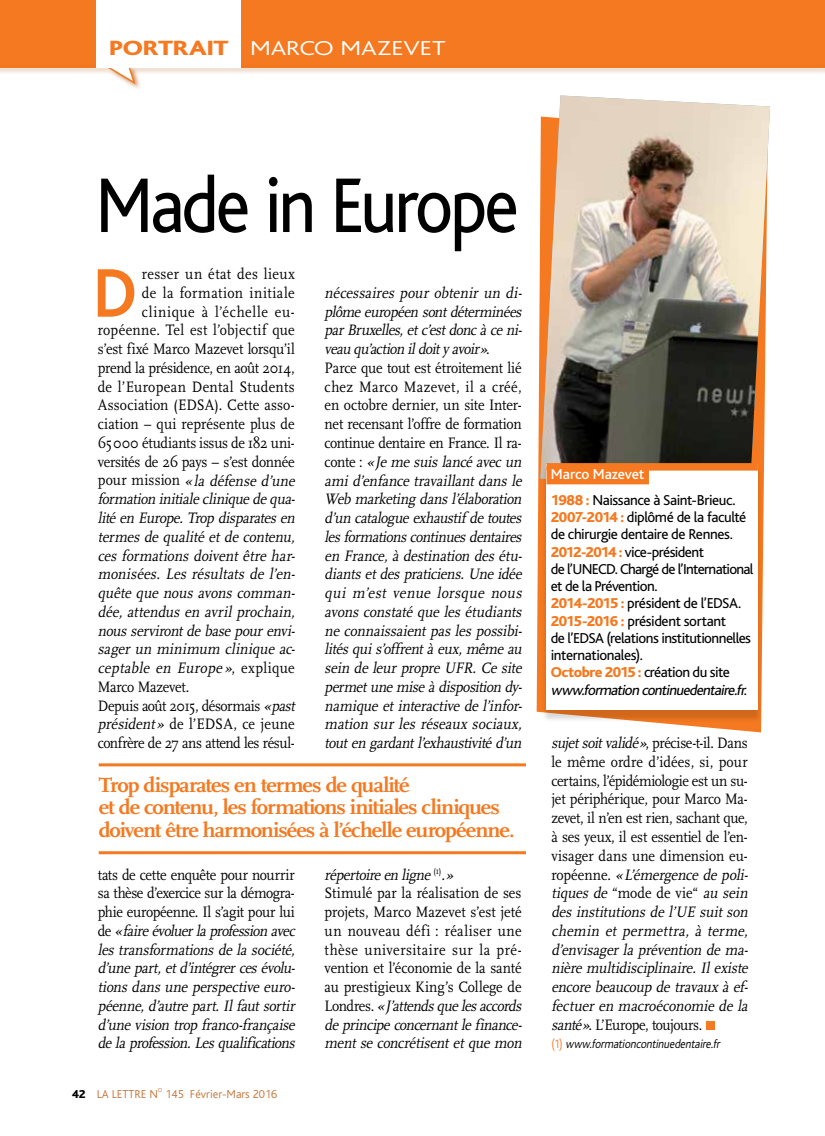
<style>
.page{position:relative;width:825px;height:1136px;background:#fff}
.page>*{position:absolute;margin:0;border:0;box-sizing:border-box;transform-origin:0 0}
.t1{font:81px "Bliss";letter-spacing:-.045em;color:#000;scale:.9 1}
.t2{font:700 71.85px "Bliss";color:#f47920;scale:.9 1}
.t3{font:800 21.6px "Bliss";letter-spacing:-.01em;color:#f47920;scale:1.25 1}
.t4{font:700 21.3px/22.5px "Scala";letter-spacing:-.04em;color:#f47920;scale:1.05 1}
.t5{font:300 21px "Bliss";letter-spacing:-.015em;color:#fff;scale:1.28 1}
.t6{font:italic 15.75px/18.8px "Scala";letter-spacing:-.01em;color:#000;scale:.9 1}
.t7{font:15.75px/18.8px "Scala";letter-spacing:-.005em;color:#000;scale:.9 1}
.t8{font:15.75px "Scala";letter-spacing:-.03em;color:#000;scale:.9 1}
.t9{font:15.75px "Scala";letter-spacing:.02em;color:#000;scale:.9 1}
.t10{font:15.75px "Scala";letter-spacing:-.025em;color:#000;scale:.9 1}
.t11{font:15.75px "Scala";letter-spacing:.035em;color:#000;scale:.9 1}
.t12{font:15.75px "Scala";letter-spacing:.05em;color:#000;scale:.9 1}
.t13{font:15.75px "Scala";letter-spacing:.025em;color:#000;scale:.9 1}
.t14{font:15px/17.2px "Bliss";letter-spacing:-.035em;color:#000}
.t15{font:italic 300 12.6px "Bliss";color:#000;scale:.9 1}
.t16{font:300 12px "Bliss";color:#c37438}
.t17{font:800 12px "Bliss";color:#000}
.t18{font:300 6px "Bliss";color:#c37438}
.s1{font-style:normal}
.s2{font-style:italic}
.s3{font-weight:500;color:#fff}
.s4{font-weight:800;color:#f47920}
.s5{font-style:normal;color:#f47920}
</style>
<div class="page">
<div style="left:0;top:0;width:825px;height:68px;background:#f47920"></div>
<svg style="left:0;top:65px;width:825px;height:24px"></svg>
<div style="left:97px;top:0;width:144px;height:68px;background:#fff"></div>
<svg style="left:537px;top:245px;width:227px;height:487px"></svg>
<img style="left:540px;top:95px;width:230px;height:394px">
<div style="left:542px;top:467px;width:220px;height:256px;background:#000;opacity:.15"></div>
<div style="left:546px;top:464px;width:212px;height:245px;background:#fff"></div>
<div style="left:546px;top:463px;width:212px;height:7px;background:#f47920"></div>
<div style="left:546px;top:466px;width:103px;height:18px;background:#f47920"></div>
<div style="left:706px;top:1020px;width:8px;height:9px;background:#f47920"></div>
<hr style="left:99px;top:763px;width:427px;height:3px;background:#f47920">
<hr style="left:99px;top:851px;width:427px;height:3px;background:#f47920">
<h3 class="t3" style="left:109px;top:37px;width:97px">PORTRAIT</h3>
<p class="t5" style="left:250px;top:37px;width:154px">MARCO MAZEVET</p>
<p class="t1" style="left:95px;top:163px;width:472px">Made in Europe</p>
<p class="t2" style="left:93px;top:256px;width:50px">D</p>
<p class="t13" style="left:142px;top:265px;width:171px">resser un état des lieux</p>
<p class="t11" style="left:142px;top:284px;width:171px">de la formation initiale</p>
<p class="t12" style="left:142px;top:303px;width:171px">clinique à l’échelle eu-</p>
<p class="t9" style="left:98px;top:322px;width:220px">ropéenne. Tel est l’objectif que</p>
<p class="t7" style="left:98px;top:340px;width:220px">s’est fixé Marco Mazevet lorsqu’il</p>
<p class="t10" style="left:98px;top:359px;width:220px">prend la présidence, en août 2014,</p>
<p class="t9" style="left:98px;top:378px;width:220px">de l’European Dental Students</p>
<p class="t7" style="left:98px;top:396px;width:220px">Association (EDSA). Cette asso-</p>
<p class="t7" style="left:98px;top:415px;width:220px">ciation – qui représente plus de</p>
<p class="t7" style="left:98px;top:433px;width:220px">65000 étudiants issus de 182 uni-</p>
<p class="t7" style="left:98px;top:452px;width:220px">versités de 26 pays – s’est donnée</p>
<p class="t6" style="left:98px;top:471px;width:224px"><span class="s1">pour mission</span> «la défense d’une</p>
<p class="t6" style="left:98px;top:490px;width:224px">formation initialecliniquedequa-</p>
<p class="t6" style="left:98px;top:509px;width:224px">lité en Europe. Trop disparates en</p>
<p class="t6" style="left:98px;top:527px;width:224px">termes de qualité et de contenu,</p>
<p class="t6" style="left:98px;top:546px;width:224px">ces formations doivent être har-</p>
<p class="t6" style="left:98px;top:565px;width:224px">monisées. Les résultats de l’en-</p>
<p class="t6" style="left:98px;top:584px;width:224px">quête que nous avons comman-</p>
<p class="t6" style="left:98px;top:602px;width:224px">dée, attendus en avril prochain,</p>
<p class="t6" style="left:98px;top:621px;width:224px">nous serviront de base pour envi-</p>
<p class="t6" style="left:98px;top:640px;width:224px">sager un minimum clinique ac-</p>
<p class="t6" style="left:98px;top:659px;width:220px">ceptable en Europe »<span class="s1">, e x p l i q u e</span></p>
<p class="t10" style="left:98px;top:678px;width:103px">Marco Mazevet.</p>
<p class="t8" style="left:98px;top:697px;width:224px">Depuis août 2015, désormais <span class="s2">«past</span></p>
<p class="t7" style="left:98px;top:715px;width:220px"><span class="s2">président»</span> de l’EDSA, ce jeune</p>
<p class="t8" style="left:98px;top:734px;width:220px">confrère de 27 ans attend les résul-</p>
<p class="t6" style="left:325px;top:284px;width:224px">nécessaires pour obtenir un di&shy;plômeeuropéen sontdéterminées parBruxelles,etc’estdoncàceni&shy;veau qu’action ildoity avoir»<span class="s1">.<br>Parce que tout est étroitement lié chez Marco Mazevet, il a créé, en octobre dernier, un site Inter&shy;net recensant l’offre de formation continue dentaire en France. Il ra&shy;c o n t e :</span> «Je me suis lancé avec un ami d’enfance travaillant dans le Web marketing dans l’élaboration d’un catalogueexhaustif detoutes lesformationscontinuesdentaires en France, à destination des étu&shy;diants et des praticiens. Une idée qui m’est venue lorsque nous avons constaté que les étudiants ne connaissaient pas les possibi&shy;lités qui s’offrent à eux, même au sein de leur propre UFR. Ce site permetunemiseàdisposition dy&shy;namique et interactive de l’infor&shy;mation sur les réseaux sociaux, touten gardantl’exhaustivitéd’un</p>
<p class="t4" style="left:99px;top:773px;width:398px">Trop disparates en termes de qualité<br>et de contenu, les formations initiales cliniques doivent être harmonisées à l’échelle européenne.</p>
<p class="t6" style="left:98px;top:865px;width:224px"><span class="s1">tats de cette enquête pour nourrir sa thèse d’exercice sur la démogra&shy;phie européenne. Il s’agit pour lui d e</span> «faireévoluerlaprofession avec les transformations de la société, d’une part, et d’intégrer ces évolu&shy;tions dans une perspective euro&shy;péenne, d’autre part. Il faut sortir d’une vision trop franco-française delaprofession.Lesqualifications</p>
<p class="t16" style="left:97px;top:1087px;width:63px">LA LETTRE N</p>
<p class="t18" style="left:158px;top:1086px;width:6px">O</p>
<p class="t17" style="left:72px;top:1087px;width:15px">42</p>
<p class="t16" style="left:165px;top:1087px;width:114px">145 Février-Mars 2016</p>
<p class="t7" style="left:325px;top:865px;width:224px"><span class="s2">répertoireen ligne</span> <sup>(</sup> <sup>1</sup> <sup>)</sup> <span class="s2">.»<br></span>Stimulé par la réalisation de ses projets, Marco Mazevet s’est jeté un nouveau défi : réaliser une thèse universitaire sur la pré&shy;vention et l’économie de la santé au prestigieux King’s College de<br>L o n d r e s . <span class="s2">«J’attendsquelesaccords deprincipeconcernantlefinance&shy;ment se concrétisent et que mon</span></p>
<p class="t14" style="left:551px;top:461px;width:186px;line-height:25.8px"><span class="s3">Marco Mazevet<br></span><span class="s4">1988 :</span> Naissance à Saint-Brieuc.</p>
<p class="t14" style="left:551px;top:509px;width:204px"><span class="s4">2007-2014 :</span> diplômé de la faculté de chirurgie dentaire de Rennes.<br><span class="s4">2012-2014 :</span> vice-président<br>de l’UNECD. Chargé de l’International et de la Prévention.<br><span class="s4">2014-2015 :</span> président de l’EDSA.<br><span class="s4">2015-2016 :</span> président sortant<br>de l’EDSA (relations institutionnelles internationales).<br><span class="s4">Octobre 2015 :</span> création du site <span class="s2">www.formation continuedentaire.fr</span>.</p>
<p class="t7" style="left:551px;top:734px;width:223px"><span class="s2">sujetsoitvalidé»</span>, précise-t-il. Dans le même ordre d’idées, si, pour certains, l’épidémiologie est un su&shy;jet périphérique, pour Marco Ma&shy;zevet, il n’en est rien, sachant que, à ses yeux, il est essentiel de l’en&shy;visager dans une dimension eu&shy;r o p é e n n e . <span class="s2">«L’émergence de poli&shy;tiques de</span> “ m o d e d e v i e “ <span class="s2">au sein des institutions de l’UE suit son chemin et permettra, à terme, d’envisager la prévention de ma&shy;nière multidisciplinaire. Il existe encore beaucoup de travaux à ef&shy;fectuer en macroéconomie de la santé»</span><span class="s2">.</span> L’Europe, toujours.</p>
<p class="t15" style="left:551px;top:1037px;width:191px"><span class="s5">( 1 )</span> www.formationcontinuedentaire.fr</p>
</div>
